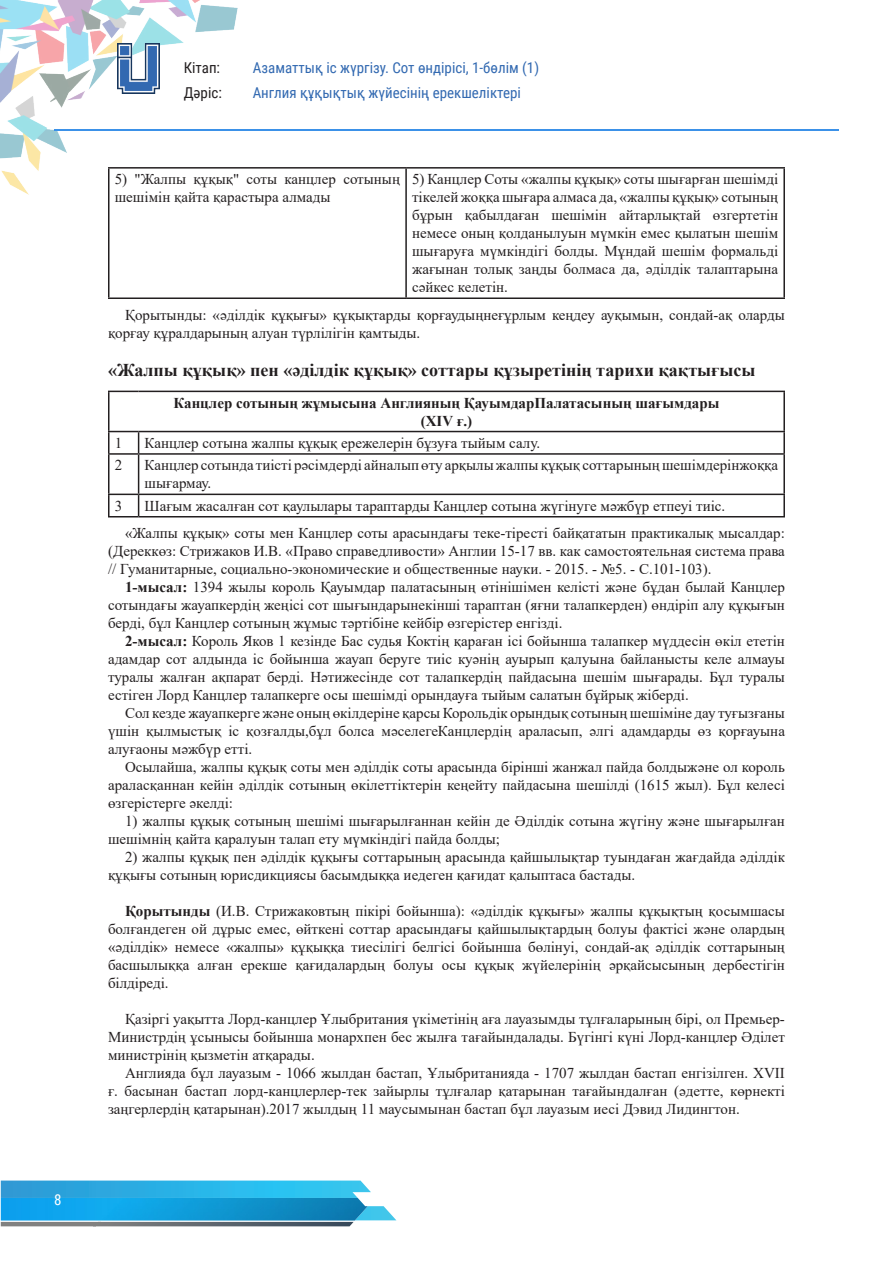
<style>
.page{position:relative;width:893px;height:1263px;background:#fff}
.page>*{position:absolute;margin:0;border:0;box-sizing:border-box;transform-origin:0 0}
.tema{font:700 18px "Times New Roman";color:#231f20}
.t1{font:15px/18px "Times New Roman";color:#231f20;text-align:justify}
.t2{font:15px/25.5px "Roboto Condensed";color:#3269b1}
.t3{font:700 15px "Times New Roman";color:#231f20}
.t4{font:15px/25.5px "Roboto Condensed";color:#231f20}
.t5{font:15px "Roboto Condensed";color:#fff}
.s1{font-weight:700}
</style>
<div class="page">
<img style="left:0;top:0;width:238px;height:195px">
<hr style="left:54px;top:129px;width:785px;height:2px;background:#3b91e8">
<img style="left:118px;top:44px;width:41px;height:49px">
<svg style="left:1px;top:1180px;width:395px;height:46px;background:#5bb6d9"></svg>
<img style="left:1px;top:1198px;width:367px;height:22px">
<hr style="left:108px;top:167px;width:298px;height:2px;background:#231f20">
<hr style="left:108px;top:169px;width:2px;height:128px;background:#231f20">
<hr style="left:406px;top:167px;width:379px;height:2px;background:#231f20">
<hr style="left:405px;top:169px;width:2px;height:128px;background:#231f20">
<hr style="left:783px;top:169px;width:2px;height:128px;background:#231f20">
<hr style="left:108px;top:297px;width:298px;height:2px;background:#231f20">
<hr style="left:406px;top:297px;width:379px;height:2px;background:#231f20">
<hr style="left:108px;top:391px;width:31px;height:1px;background:#231f20">
<hr style="left:108px;top:392px;width:2px;height:39px;background:#231f20">
<hr style="left:139px;top:391px;width:646px;height:1px;background:#231f20">
<hr style="left:783px;top:392px;width:2px;height:39px;background:#231f20">
<hr style="left:108px;top:431px;width:31px;height:1px;background:#231f20">
<hr style="left:108px;top:432px;width:2px;height:21px;background:#231f20">
<hr style="left:139px;top:431px;width:646px;height:1px;background:#231f20">
<svg style="left:138px;top:432px;width:1px;height:21px"></svg>
<hr style="left:783px;top:432px;width:2px;height:21px;background:#231f20">
<hr style="left:108px;top:453px;width:31px;height:2px;background:#231f20">
<hr style="left:108px;top:455px;width:2px;height:39px;background:#231f20">
<hr style="left:139px;top:453px;width:646px;height:2px;background:#231f20">
<hr style="left:138px;top:455px;width:1px;height:39px;background:#231f20">
<hr style="left:783px;top:455px;width:2px;height:39px;background:#231f20">
<hr style="left:108px;top:494px;width:31px;height:1px;background:#231f20">
<hr style="left:108px;top:495px;width:2px;height:21px;background:#231f20">
<hr style="left:139px;top:494px;width:646px;height:1px;background:#231f20">
<svg style="left:138px;top:495px;width:1px;height:21px"></svg>
<hr style="left:783px;top:495px;width:2px;height:21px;background:#231f20">
<hr style="left:108px;top:516px;width:31px;height:1px;background:#231f20">
<hr style="left:139px;top:516px;width:646px;height:1px;background:#231f20">
<p class="t5" style="left:54px;top:1189px;width:9px">8</p>
<p class="t4" style="left:184px;top:54px;width:40px">Кітап:<br>Дәріс:</p>
<p class="t2" style="left:253px;top:54px;width:288px">Азаматтық іс жүргізу. Сот өндірісі, 1-бөлім (1)<br>Англия құқықтық жүйесінің ерекшеліктері</p>
<p class="t1" style="left:115px;top:170px;width:287px">5) "Жалпы құқық" соты канцлер сотының шешімін қайта қарастыра алмады</p>
<p class="t1" style="left:412px;top:170px;width:368px">5) Канцлер Соты «жалпы құқық» соты шығарған шешімді тікелей жоққа шығара алмаса да, «жалпы құқық» сотының бұрын қабылдаған шешімін айтарлықтай өзгертетін немесе оның қолданылуын мүмкін емес қылатын шешім шығаруға мүмкіндігі болды. Мұндай шешім формальді жағынан толық заңды болмаса да, әділдік талаптарына сәйкес келетін.</p>
<p class="t1" style="left:108px;top:305px;width:678px;text-indent:17px">Қорытынды: «әділдік құқығы» құқықтарды қорғаудыңнеғұрлым кеңдеу ауқымын, сондай-ақ оларды қорғау құралдарының алуан түрлілігін қамтыды.</p>
<p class="tema" style="left:108px;top:357px;width:649px">«Жалпы құқық» пен «әділдік құқық» соттары құзыретінің тарихи қақтығысы</p>
<p class="t3" style="left:173px;top:392px;width:547px">Канцлер сотының жұмысына Англияның ҚауымдарПалатасының шағымдары</p>
<p class="t3" style="left:421px;top:410px;width:53px">(XIV ғ.)</p>
<p class="t1" style="left:115px;top:433px;width:9px">1</p>
<p class="t1" style="left:145px;top:433px;width:397px">Канцлер сотына жалпы құқық ережелерін бұзуға тыйым салу.</p>
<p class="t1" style="left:115px;top:456px;width:9px">2</p>
<p class="t1" style="left:145px;top:456px;width:635px">Канцлер сотында тиісті рәсімдерді айналып өту арқылы жалпы құқық соттарының шешімдерінжоққа шығармау.</p>
<p class="t1" style="left:115px;top:496px;width:9px">3</p>
<p class="t1" style="left:145px;top:496px;width:582px">Шағым жасалған сот қаулылары тараптарды Канцлер сотына жүгінуге мәжбүр етпеуі тиіс.</p>
<p class="t1" style="left:108px;top:523px;width:678px;text-indent:17px">«Жалпы құқық» соты мен Канцлер соты арасындағы теке-тіресті байқататын практикалық мысалдар: (Дереккөз: Стрижаков И.В. «Право справедливости» Англии 15-17 вв. как самостоятельная система права // Гуманитарные, социально-экономические и общественные науки. - 2015. - №5. - С.101-103).</p>
<p class="t1" style="left:108px;top:577px;width:678px;text-indent:17px"><span class="s1">1-мысал:</span> 1394 жылы король Қауымдар палатасының өтінішімен келісті және бұдан былай Канцлер сотындағы жауапкердің жеңісі сот шығындарынекінші тараптан (яғни талапкерден) өндіріп алу құқығын берді, бұл Канцлер сотының жұмыс тәртібіне кейбір өзгерістер енгізді.</p>
<p class="t1" style="left:108px;top:631px;width:678px;text-indent:17px"><span class="s1">2-мысал:</span> Король Яков 1 кезінде Бас судья Коктің қараған ісі бойынша талапкер мүддесін өкіл ететін адамдар сот алдында іс бойынша жауап беруге тиіс куәнің ауырып қалуына байланысты келе алмауы туралы жалған ақпарат берді. Нәтижесінде сот талапкердің пайдасына шешім шығарады. Бұл туралы естіген Лорд Канцлер талапкерге осы шешімді орындауға тыйым салатын бұйрық жіберді.</p>
<p class="t1" style="left:108px;top:703px;width:678px;text-indent:17px">Сол кезде жауапкерге және оның өкілдеріне қарсы Корольдік орындық сотының шешіміне дау туғызғаны үшін қылмыстық іс қозғалды,бұл болса мәселегеКанцлердің араласып, әлгі адамдарды өз қорғауына алуғаоны мәжбүр етті.</p>
<p class="t1" style="left:108px;top:757px;width:678px;text-indent:17px">Осылайша, жалпы құқық соты мен әділдік соты арасында бірінші жанжал пайда болдыжәне ол король араласқаннан кейін әділдік сотының өкілеттіктерін кеңейту пайдасына шешілді (1615 жыл). Бұл келесі өзгерістерге әкелді:</p>
<p class="t1" style="left:108px;top:811px;width:678px;text-indent:17px">1) жалпы құқық сотының шешімі шығарылғаннан кейін де Әділдік сотына жүгіну және шығарылған шешімнің қайта қаралуын талап ету мүмкіндігі пайда болды;</p>
<p class="t1" style="left:108px;top:847px;width:678px;text-indent:17px">2) жалпы құқық пен әділдік құқығы соттарының арасында қайшылықтар туындаған жағдайда әділдік құқығы сотының юрисдикциясы басымдыққа иедеген қағидат қалыптаса бастады.</p>
<p class="t1" style="left:108px;top:901px;width:678px;text-indent:17px"><span class="s1">Қорытынды</span> (И.В. Стрижаковтың пікірі бойынша): «әділдік құқығы» жалпы құқықтың қосымшасы болғандеген ой дұрыс емес, өйткені соттар арасындағы қайшылықтардың болуы фактісі және олардың «әділдік» немесе «жалпы» құқыққа тиесілігі белгісі бойынша бөлінуі, сондай-ақ әділдік соттарының басшылыққа алған ерекше қағидалардың болуы осы құқық жүйелерінің әрқайсысының дербестігін білдіреді.</p>
<p class="t1" style="left:108px;top:1009px;width:678px;text-indent:17px">Қазіргі уақытта Лорд-канцлер Ұлыбритания үкіметінің аға лауазымды тұлғаларының бірі, ол Премьер-Министрдің ұсынысы бойынша монархпен бес жылға тағайындалады. Бүгінгі күні Лорд-канцлер Әділет министрінің қызметін атқарады.</p>
<p class="t1" style="left:108px;top:1063px;width:678px;text-indent:17px">Англияда бұл лауазым - 1066 жылдан бастап, Ұлыбританияда - 1707 жылдан бастап енгізілген. XVII ғ. басынан бастап лорд-канцлерлер-тек зайырлы тұлғалар қатарынан тағайындалған (әдетте, көрнекті заңгерлердің қатарынан).2017 жылдың 11 маусымынан бастап бұл лауазым иесі Дэвид Лидингтон.</p>
</div>
